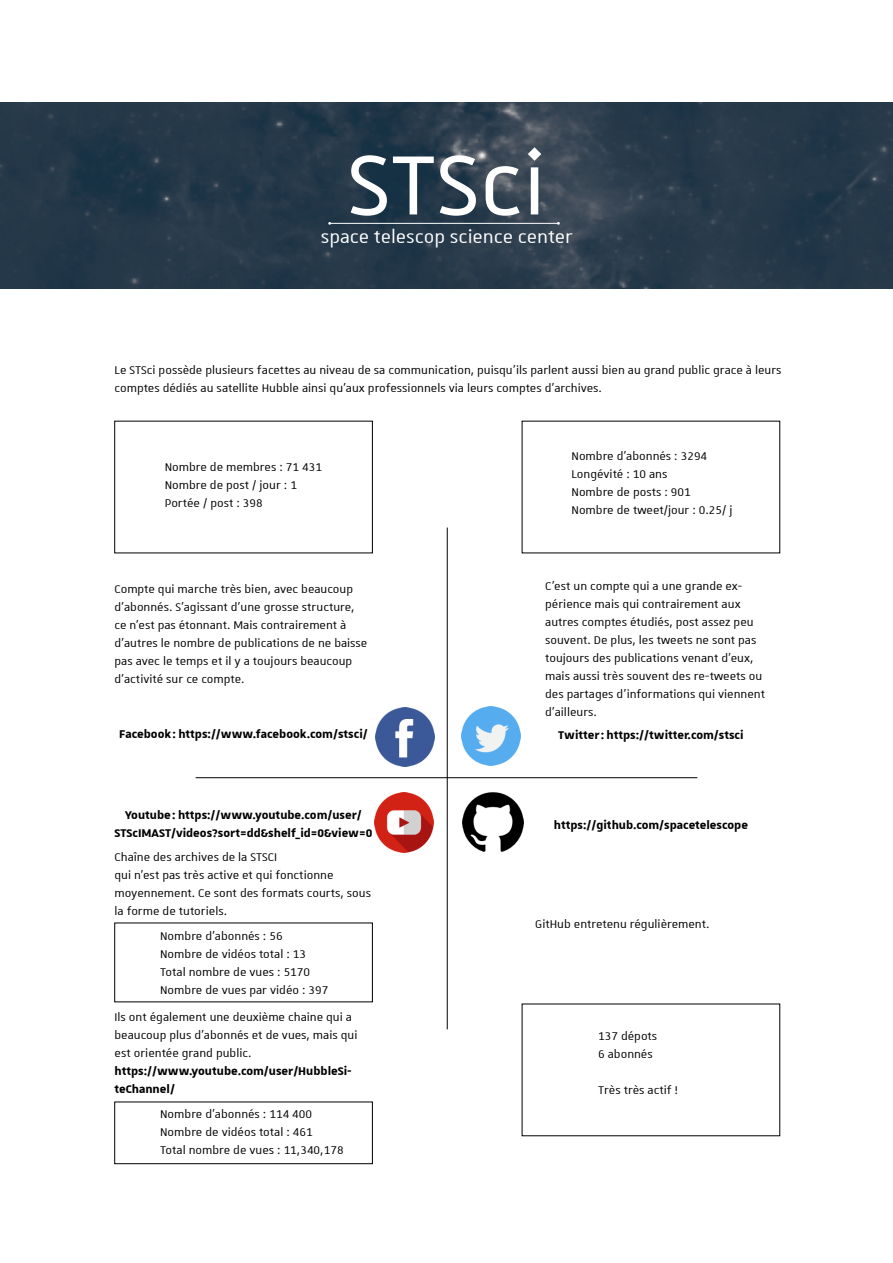
<style>
.page{position:relative;width:893px;height:1263px;background:#fff}
.page>*{position:absolute;margin:0;border:0;box-sizing:border-box;transform-origin:0 0}
.t1{font:114px "Unistra A";color:#fff}
.t2{font:24px "Unistra A";color:#fff}
.t3{font:15px/18px "Unistra A";color:#000}
.t4{font:700 15px/18px "Unistra A";color:#000;text-align:center}
</style>
<div class="page">
<hr style="left:447px;top:528px;width:1px;height:501px;background:#000">
<hr style="left:196px;top:777px;width:501px;height:1px;background:#000">
<img style="left:376px;top:707px;width:59px;height:59px">
<img style="left:461px;top:706px;width:60px;height:59px">
<img style="left:374px;top:792px;width:60px;height:60px">
<img style="left:462px;top:792px;width:61px;height:60px">
<div style="left:115px;top:1102px;width:258px;height:62px;border:1px solid #000"></div>
<img style="left:0;top:102px;width:893px;height:186px">
<hr style="left:330px;top:223px;width:228px;height:1px;background:#fff">
<h1 class="t1" style="left:348px;top:125px;width:200px">STSci</h1>
<h2 class="t2" style="left:321px;top:224px;width:254px">space telescop science center</h2>
<p class="t3" style="left:115px;top:361px;width:668px">Le STSci possède plusieurs facettes au niveau de sa communication, puisqu’ils parlent aussi bien au grand public grace à leurs comptes dédiés au satellite Hubble ainsi qu’aux professionnels via leurs comptes d’archives.</p>
<p class="t3" style="left:165px;top:457px;width:159px">Nombre de membres : 71 431<br>Nombre de post / jour : 1<br>Portée / post : 398</p>
<p class="t3" style="left:115px;top:580px;width:254px">Compte qui marche très bien, avec beaucoup d’abonnés. S’agissant d’une grosse structure, ce n’est pas étonnant. Mais contrairement à d’autres le nombre de publications de ne baisse pas avec le temps et il y a toujours beaucoup d’activité sur ce compte.</p>
<p class="t4" style="left:119px;top:725px;width:250px">Facebook : https://www.facebook.com/stsci/</p>
<p class="t4" style="left:115px;top:806px;width:259px">Youtube : https://www.youtube.com/user/<br>STScIMAST/videos?sort=dd&amp;shelf_id=0&amp;view=0</p>
<p class="t3" style="left:115px;top:848px;width:258px">Chaîne des archives de la STSCI<br>qui n’est pas très active et qui fonctionne moyennement. Ce sont des formats courts, sous la forme de tutoriels.</p>
<p class="t3" style="left:160px;top:926px;width:170px">Nombre d’abonnés : 56<br>Nombre de vidéos total : 13<br>Total nombre de vues : 5170<br>Nombre de vues par vidéo : 397</p>
<p class="t3" style="left:115px;top:1007px;width:244px">Ils ont également une deuxième chaine qui a beaucoup plus d’abonnés et de vues, mais qui est orientée grand public.</p>
<p class="t4" style="left:115px;top:1061px;width:239px;text-align:left">https://www.youtube.com/user/HubbleSi&shy;teChannel/</p>
<p class="t3" style="left:160px;top:1105px;width:185px">Nombre d’abonnés : 114 400<br>Nombre de vidéos total : 461<br>Total nombre de vues : 11,340,178</p>
<p class="t3" style="left:571px;top:447px;width:163px">Nombre d’abonnés : 3294<br>Longévité : 10 ans<br>Nombre de posts : 901<br>Nombre de tweet/jour : 0.25/ j</p>
<p class="t3" style="left:545px;top:577px;width:221px">C’est un compte qui a une grande ex&shy;périence mais qui contrairement aux autres comptes étudiés, post assez peu souvent. De plus, les tweets ne sont pas toujours des publications venant d’eux, mais aussi très souvent des re-tweets ou des partages d’informations qui viennent d’ailleurs.</p>
<p class="t4" style="left:558px;top:726px;width:187px">Twitter : https://twitter.com/stsci</p>
<p class="t4" style="left:554px;top:816px;width:196px">https://github.com/spacetelescope</p>
<p class="t3" style="left:535px;top:914px;width:176px">GitHub entretenu régulièrement.</p>
<p class="t3" style="left:598px;top:1027px;width:61px">137 dépots<br>6 abonnés</p>
<p class="t3" style="left:598px;top:1081px;width:81px">Très très actif !</p>
</div>
